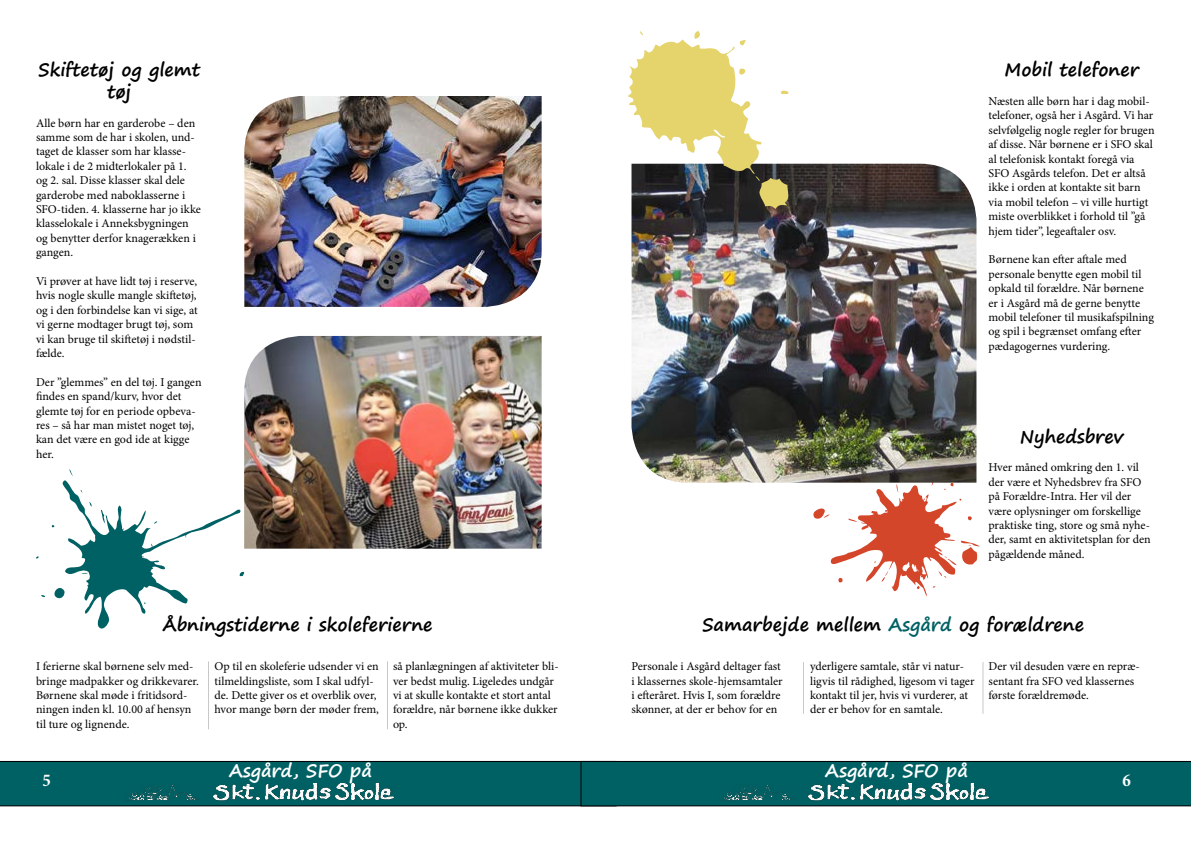
<style>
.page{position:relative;width:1191px;height:842px;background:#fff}
.page>*{position:absolute;margin:0;border:0;box-sizing:border-box;transform-origin:0 0}
.t1{font:700 18px/21.6px "Segoe Print";color:#000;text-align:center}
.t2{font:700 18px "Segoe Print";color:#fff}
.t3{font:700 condensed 18px "Minion Pro";color:#fff}
.t4{font:12px/14.4px "Minion Pro";color:#000}
.s1{color:#006164}
</style>
<div class="page">
<svg style="left:0;top:761px;width:1191px;height:45px;background:#056062"></svg>
<img style="left:718px;top:784px;width:274px;height:17px">
<svg style="left:813px;top:453px;width:167px;height:143px"></svg>
<img style="left:244px;top:336px;width:297px;height:213px">
<img style="left:244px;top:96px;width:297px;height:211px">
<img style="left:631px;top:164px;width:345px;height:319px">
<svg style="left:628px;top:31px;width:162px;height:178px"></svg>
<hr style="left:208px;top:661px;width:1px;height:68px;background:#c7c8ca">
<hr style="left:803px;top:662px;width:1px;height:52px;background:#c7c8ca">
<hr style="left:387px;top:661px;width:1px;height:68px;background:#c7c8ca">
<hr style="left:982px;top:662px;width:1px;height:52px;background:#c7c8ca">
<svg style="left:36px;top:469px;width:208px;height:160px"></svg>
<h1 class="t1" style="left:38px;top:58px;width:163px">Skiftetøj og glemt tøj</h1>
<p class="t4" style="left:36px;top:116px;width:166px">Alle børn har en garderobe – den samme som de har i skolen, und&shy;taget de klasser som har klasse&shy;lokale i de 2 midterlokaler på 1. og 2. sal. Disse klasser skal dele garderobe med naboklasserne i<br>SFO-tiden. 4. klasserne har jo ikke klasselokale i Anneksbygningen og benytter derfor knagerækken i gangen.</p>
<p class="t4" style="left:36px;top:274px;width:163px">Vi prøver at have lidt tøj i reserve, hvis nogle skulle mangle skiftetøj, og i den forbindelse kan vi sige, at vi gerne modtager brugt tøj, som vi kan bruge til skiftetøj i nødstil&shy;fælde.</p>
<p class="t4" style="left:36px;top:375px;width:167px">Der ”glemmes” en del tøj. I gangen findes en spand/kurv, hvor det glemte tøj for en periode opbeva&shy;res – så har man mistet noget tøj, kan det være en god ide at kigge her.</p>
<h1 class="t1" style="left:163px;top:613px;width:271px">Åbningstiderne i skoleferierne</h1>
<p class="t4" style="left:36px;top:659px;width:164px">I ferierne skal børnene selv med&shy;bringe madpakker og drikkevarer.<br>Børnene skal møde i fritidsord&shy;ningen inden kl. 10.00 af hensyn til ture og lignende.</p>
<p class="t4" style="left:214px;top:659px;width:166px">Op til en skoleferie udsender vi en tilmeldingsliste, som I skal udfyl&shy;de. Dette giver os et overblik over, hvor mange børn der møder frem,</p>
<p class="t4" style="left:393px;top:659px;width:167px">så planlægningen af aktiviteter bli&shy;ver bedst mulig. Ligeledes undgår vi at skulle kontakte et stort antal forældre, når børnene ikke dukker op.</p>
<h1 class="t1" style="left:1004px;top:58px;width:136px">Mobil telefoner</h1>
<p class="t4" style="left:988px;top:94px;width:168px">Næsten alle børn har i dag mobil&shy;telefoner, også her i Asgård. Vi har selvfølgelig nogle regler for brugen af disse. Når børnene er i SFO skal al telefonisk kontakt foregå via SFO Asgårds telefon. Det er altså ikke i orden at kontakte sit barn via mobil telefon – vi ville hurtigt miste overblikket i forhold til ”gå hjem tider”, legeaftaler osv.</p>
<p class="t4" style="left:988px;top:252px;width:167px">Børnene kan efter aftale med personale benytte egen mobil til opkald til forældre. Når børnene er i Asgård må de gerne benytte mobil telefoner til musikafspilning og spil i begrænset omfang efter pædagogernes vurdering.</p>
<h1 class="t1" style="left:1019px;top:425px;width:105px">Nyhedsbrev</h1>
<p class="t4" style="left:988px;top:460px;width:164px">Hver måned omkring den 1. vil der være et Nyhedsbrev fra SFO på Forældre-Intra. Her vil der være oplysninger om forskellige praktiske ting, store og små nyhe&shy;der, samt en aktivitetsplan for den pågældende måned.</p>
<h1 class="t1" style="left:702px;top:613px;width:383px">Samarbejde mellem <span class="s1">Asgård</span> og forældrene</h1>
<p class="t4" style="left:631px;top:659px;width:153px">Personale i Asgård deltager fast i klassernes skole-hjemsamtaler i efteråret. Hvis I, som forældre skønner, at der er behov for en</p>
<p class="t4" style="left:810px;top:659px;width:166px">yderligere samtale, står vi natur&shy;ligvis til rådighed, ligesom vi tager kontakt til jer, hvis vi vurderer, at der er behov for en samtale.</p>
<p class="t4" style="left:988px;top:659px;width:153px">Der vil desuden være en repræ&shy;sentant fra SFO ved klassernes første forældremøde.</p>
<h1 class="t2" style="left:229px;top:754px;width:144px">Asgård, SFO på</h1>
<h1 class="t2" style="left:825px;top:754px;width:144px">Asgård, SFO på</h1>
<h1 class="t3" style="left:43px;top:768px;width:10px">5</h1>
<h1 class="t3" style="left:1122px;top:768px;width:10px">6</h1>
</div>
